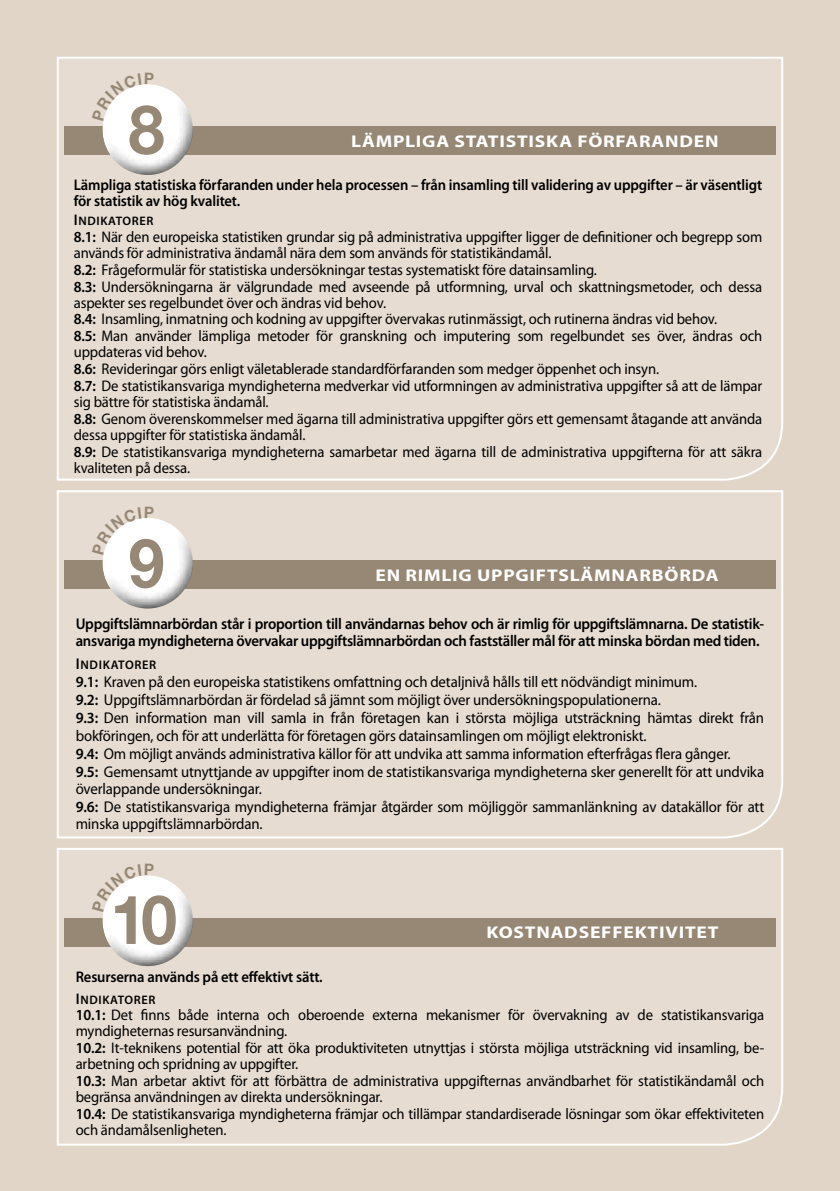
<style>
.page{position:relative;width:840px;height:1191px;background:#fff}
.page>*{position:absolute;margin:0;border:0;box-sizing:border-box;transform-origin:0 0}
.t1{font:700 68px "Helvetica Neue LT Std";color:#978875;scale:.95 1}
.t2{font:700 17px "Myriad Pro";letter-spacing:.04em;color:#fff;scale:1.15 1}
.t3{font:15.6px/17.8px "Myriad Pro";letter-spacing:-.01em;color:#000;scale:.95 1}
.t4{font:600 15.6px/17.2px "Myriad Pro";letter-spacing:-.02em;color:#000;scale:.95 1}
.t5{font:15.4px/16.4px "Myriad Pro";letter-spacing:-.01em;color:#000;scale:.95 1}
.t6{font:600 15.4px/16px "Myriad Pro";letter-spacing:-.01em;color:#000;scale:.95 1}
.t7{font:600 12.4px "Myriad Pro";letter-spacing:.05em;color:#000}
.s1{font-size:15.4px}
.s2{font-weight:600}
.s3{font-size:15.6px}
</style>
<div class="page">
<div style="left:0;top:0;width:839px;height:1191px;background:#e1d5c8"></div>
<div style="left:56px;top:56px;width:727px;height:425px;background:#e6dcd1"></div>
<div style="left:64px;top:127px;width:711px;height:28px;background:#978875"></div>
<div style="left:87px;top:67px;width:105px;height:60px;background:#e6dcd1"></div>
<div style="left:94px;top:92px;width:115px;height:85px;background:#000;opacity:.92"></div>
<div style="left:56px;top:490px;width:727px;height:349px;background:#e6dcd1"></div>
<div style="left:64px;top:560px;width:711px;height:28px;background:#978875"></div>
<div style="left:87px;top:501px;width:105px;height:59px;background:#e6dcd1"></div>
<div style="left:94px;top:526px;width:115px;height:84px;background:#000;opacity:.92"></div>
<div style="left:56px;top:848px;width:727px;height:298px;background:#e6dcd1"></div>
<div style="left:64px;top:918px;width:711px;height:28px;background:#978875"></div>
<div style="left:87px;top:858px;width:105px;height:60px;background:#e6dcd1"></div>
<div style="left:94px;top:883px;width:115px;height:85px;background:#000;opacity:.92"></div>
<svg style="left:92px;top:73px;width:62px;height:48px"></svg>
<svg style="left:92px;top:506px;width:62px;height:48px"></svg>
<svg style="left:92px;top:864px;width:62px;height:48px"></svg>
<h1 class="t1" style="left:128px;top:88px;width:39px">8</h1>
<p class="t2" style="left:351px;top:132px;width:321px">LÄMPLIGA STATISTISKA FÖRFARANDEN</p>
<p class="t6" style="left:74px;top:177px;width:725px">Lämpliga statistiska förfaranden under hela processen – från insamling till validering av uppgifter – är väsentligt för statistik av hög kvalitet.</p>
<p class="t7" style="left:74px;top:214px;width:81px"><span class="s1">I</span>ndi katorer</p>
<p class="t5" style="left:74px;top:229px;width:726px"><span class="s2">8.1:</span> När den europeiska statistiken grundar sig på administrativa uppgifter ligger de definitioner och begrepp som används för administrativa ändamål nära dem som används för statistikändamål.<br><span class="s2">8.2:</span> Frågeformulär för statistiska undersökningar testas systematiskt före datainsamling.<br><span class="s2">8.3:</span> Undersökningarna är välgrundade med avseende på utformning, urval och skattningsmetoder, och dessa aspekter ses regelbundet över och ändras vid behov.<br><span class="s2">8.4:</span> Insamling, inmatning och kodning av uppgifter övervakas rutinmässigt, och rutinerna ändras vid behov.<br><span class="s2">8.5:</span> Man använder lämpliga metoder för granskning och imputering som regelbundet ses över, ändras och uppdateras vid behov.<br><span class="s2">8.6:</span> Revideringar görs enligt väletablerade standardförfaranden som medger öppenhet och insyn.<br><span class="s2">8.7:</span> De statistikansvariga myndigheterna medverkar vid utformningen av administrativa uppgifter så att de lämpar sig bättre för statistiska ändamål.<br><span class="s2">8.8:</span> Genom överenskommelser med ägarna till administrativa uppgifter görs ett gemensamt åtagande att använda dessa uppgifter för statistiska ändamål.<br><span class="s2">8.9:</span> De statistikansvariga myndigheterna samarbetar med ägarna till de administrativa uppgifterna för att säkra kvaliteten på dessa.</p>
<h1 class="t1" style="left:128px;top:521px;width:39px">9</h1>
<p class="t2" style="left:375px;top:565px;width:300px">EN RIMLIG UPPGIFTSLÄMNARBÖRDA</p>
<p class="t4" style="left:76px;top:615px;width:725px">Uppgiftslämnarbördan står i proportion till användarnas behov och är rimlig för uppgiftslämnarna. De statistik&shy;ansvariga myndigheterna övervakar uppgiftslämnarbördan och fastställer mål för att minska bördan med tiden.</p>
<p class="t7" style="left:76px;top:658px;width:82px"><span class="s3">I</span>ndi katorer</p>
<p class="t3" style="left:76px;top:673px;width:725px"><span class="s2">9.1:</span> Kraven på den europeiska statistikens omfattning och detaljnivå hålls till ett nödvändigt minimum.<br><span class="s2">9.2:</span> Uppgiftslämnarbördan är fördelad så jämnt som möjligt över undersökningspopulationerna.<br><span class="s2">9.3:</span> Den information man vill samla in från företagen kan i största möjliga utsträckning hämtas direkt från bokföringen, och för att underlätta för företagen görs datainsamlingen om möjligt elektroniskt.<br><span class="s2">9.4:</span> Om möjligt används administrativa källor för att undvika att samma information efterfrågas flera gånger.<br><span class="s2">9.5:</span> Gemensamt utnyttjande av uppgifter inom de statistikansvariga myndigheterna sker generellt för att undvika överlappande undersökningar.<br><span class="s2">9.6:</span> De statistikansvariga myndigheterna främjar åtgärder som möjliggör sammanlänkning av datakällor för att minska uppgiftslämnarbördan.</p>
<h1 class="t1" style="left:110px;top:877px;width:72px">10</h1>
<p class="t2" style="left:486px;top:923px;width:203px">KOSTNADSEFFEKTIVITET</p>
<p class="t6" style="left:76px;top:969px;width:261px">Resurserna används på ett effektivt sätt.</p>
<p class="t7" style="left:76px;top:992px;width:81px"><span class="s1">I</span>ndi katorer</p>
<p class="t5" style="left:76px;top:1007px;width:725px"><span class="s2">10.1:</span> Det finns både interna och oberoende externa mekanismer för övervakning av de statistikansvariga myndigheternas resursanvändning.<br><span class="s2">10.2:</span> It-teknikens potential för att öka produktiviteten utnyttjas i största möjliga utsträckning vid insamling, be&shy;arbetning och spridning av uppgifter.<br><span class="s2">10.3:</span> Man arbetar aktivt för att förbättra de administrativa uppgifternas användbarhet för statistikändamål och begränsa användningen av direkta undersökningar.<br><span class="s2">10.4:</span> De statistikansvariga myndigheterna främjar och tillämpar standardiserade lösningar som ökar effektiviteten och ändamålsenligheten.</p>
</div>
